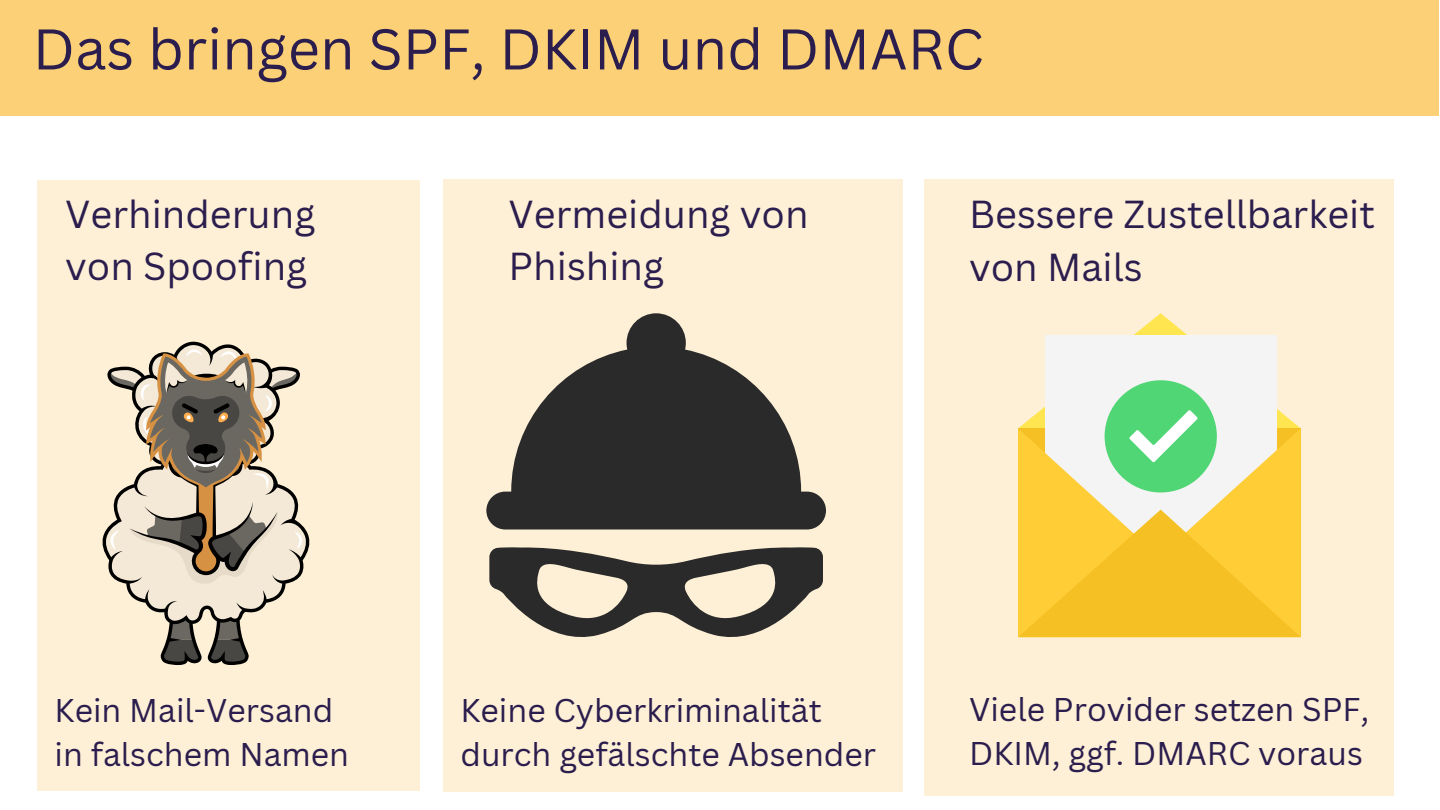
<style>
.page{position:relative;width:1440px;height:810px;background:#fff}
.page>*{position:absolute;margin:0;border:0;box-sizing:border-box;transform-origin:0 0}
.t1{font:56px "Canva Sans";color:#2b1d4d}
.t2{font:38px/52.5px "Canva Sans";color:#2b1d4d}
.t3{font:32px/44.2px "Canva Sans";color:#2b1d4d}
</style>
<div class="page">
<div style="left:443px;top:180px;width:459px;height:611px;background:#fdf0d6"></div>
<div style="left:925px;top:180px;width:469px;height:616px;background:#fdf0d6"></div>
<div style="left:37px;top:180px;width:382px;height:611px;background:#fdf0d6"></div>
<svg style="left:102px;top:343px;width:208px;height:322px"></svg>
<svg style="left:486px;top:313px;width:340px;height:216px;fill:#2a2a2a"></svg>
<svg style="left:489px;top:547px;width:334px;height:90px"></svg>
<svg style="left:1018px;top:462px;width:283px;height:48px;fill:#ffcd36"></svg>
<svg style="left:1018px;top:510px;width:283px;height:127px"></svg>
<div style="left:1105px;top:380px;width:112px;height:112px;background:#50d675;border-radius:50%"></div>
<svg style="left:1018px;top:313px;width:283px;height:149px"></svg>
<div style="left:0;top:0;width:1439px;height:116px;background:#fbd076"></div>
<h1 class="t1" style="left:33px;top:10px;width:953px">Das bringen SPF, DKIM und DMARC</h1>
<h2 class="t2" style="left:65px;top:187px;width:252px">Verhinderung von Spoofing</h2>
<p class="t2" style="left:509px;top:187px;width:302px">Vermeidung von<br>Phishing</p>
<h2 class="t2" style="left:969px;top:187px;width:407px">Bessere Zustellbarkeit von Mails</h2>
<p class="t3" style="left:55px;top:688px;width:296px">Kein Mail-Versand in falschem Namen</p>
<p class="t3" style="left:460px;top:688px;width:417px">Keine Cyberkriminalität durch gefälschte Absender</p>
<p class="t3" style="left:969px;top:687px;width:402px">Viele Provider setzen SPF,<br>DKIM, ggf. DMARC voraus</p>
</div>
